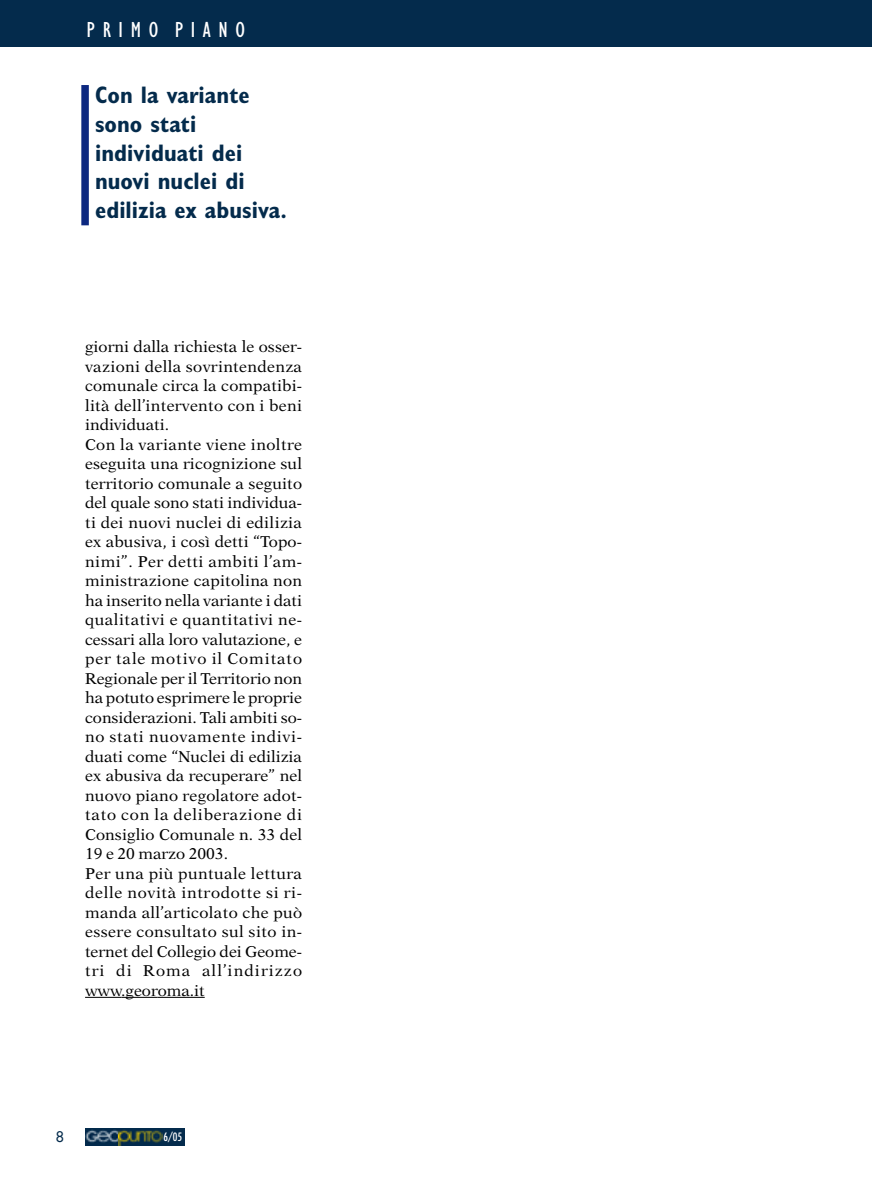
<style>
.page{position:relative;width:872px;height:1191px;background:#fff}
.page>*{position:absolute;margin:0;border:0;box-sizing:border-box;transform-origin:0 0}
.t1{font:700 condensed 24px/28.8px "Gill Sans";color:#042b4c}
.t2{font:condensed 22.5px "Gill Sans";letter-spacing:.34em;color:#fff}
.t3{font:15.75px/19.5px "New Aster";letter-spacing:.01em;color:#000}
.t4{font:14.25px "Futura";color:#042b4c}
.t5{font:condensed 11.25px "Futura";color:#fff}
</style>
<div class="page">
<hr style="left:85px;top:997px;width:36px;height:1px;background:#000">
<hr style="left:121px;top:997px;width:37px;height:1px;background:#000">
<hr style="left:158px;top:997px;width:47px;height:1px;background:#000">
<div style="left:0;top:0;width:872px;height:47px;background:#042b4c"></div>
<div style="left:86px;top:1128px;width:98px;height:17px;background:#042b4c"></div>
<img style="left:86px;top:1130px;width:33px;height:15px">
<svg style="left:119px;top:1130px;width:44px;height:15px"></svg>
<div style="left:81px;top:85px;width:8px;height:140px;background:#0c2880"></div>
<h2 class="t2" style="left:87px;top:22px;width:160px">PRIMO PIANO</h2>
<h1 class="t1" style="left:95px;top:83px;width:193px">Con la variante sono stati individuati dei nuovi nuclei di edilizia ex abusiva.</h1>
<p class="t3" style="left:85px;top:338px;width:218px">giorni dalla richiesta le osser&shy;vazioni della sovrintendenza comunale circa la compatibi&shy;lità dell’intervento con i beni individuati.<br>Con la variante viene inoltre eseguita una ricognizione sul territorio comunale a seguito del quale sono stati individua&shy;ti dei nuovi nuclei di edilizia ex abusiva, i così detti “Topo&shy;nimi”. Per detti ambiti l’am&shy;ministrazione capitolina non ha inserito nella variante i dati qualitativi e quantitativi ne&shy;cessari alla loro valutazione, e per tale motivo il Comitato<br>Regionale per il Territorio non ha potuto esprimere le proprie considerazioni. Tali ambiti so&shy;no stati nuovamente indivi&shy;duati come “Nuclei di edilizia ex abusiva da recuperare” nel nuovo piano regolatore adot&shy;tato con la deliberazione di<br>Consiglio Comunale n. 33 del<br>19 e 20 marzo 2003.<br>Per una più puntuale lettura delle novità introdotte si ri&shy;manda all’articolato che può essere consultato sul sito in&shy;ternet del Collegio dei Geome&shy;tri di Roma all’indirizzo www.georoma.it</p>
<p class="t4" style="left:56px;top:1129px;width:10px">8</p>
<p class="t5" style="left:164px;top:1131px;width:20px">6/05</p>
</div>
